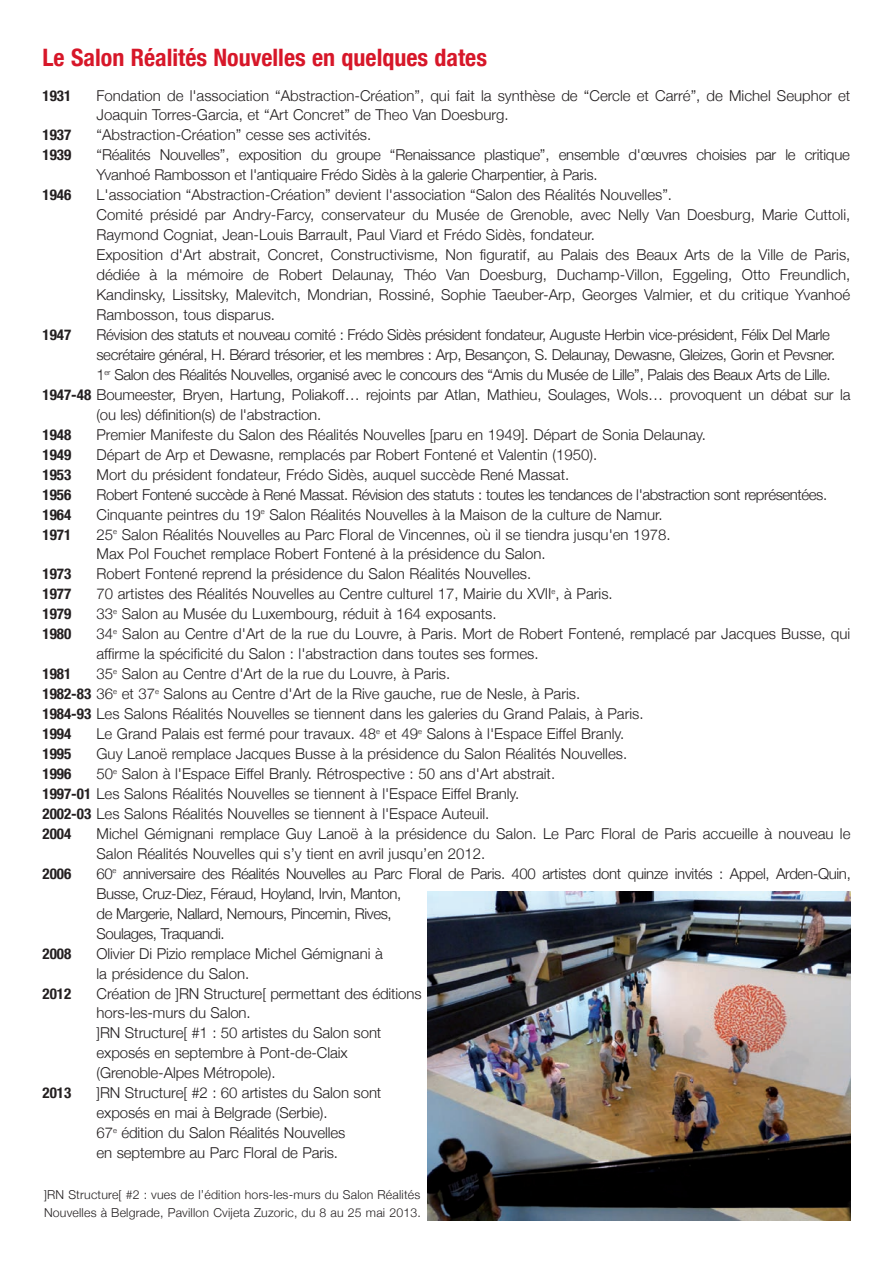
<style>
.page{position:relative;width:893px;height:1263px;background:#fff}
.page>*{position:absolute;margin:0;border:0;box-sizing:border-box;transform-origin:0 0}
.t1{font:700 condensed 24px "Helvetica Neue";color:#d71729}
.t2{font:300 15px/20px "Helvetica Neue";color:#231f20}
.t3{font:300 15px/20px "Helvetica Neue";letter-spacing:-.03em;color:#231f20}
.t4{font:300 15px "Helvetica Neue";letter-spacing:-.02em;color:#231f20}
.t5{font:700 condensed 15px "Helvetica Neue";color:#231f20}
.t6{font:300 12.3px/17.4px "Helvetica Neue";letter-spacing:.015em;color:#231f20}
.s1{font-weight:700;font-stretch:condensed}
</style>
<div class="page">
<img style="left:428px;top:891px;width:422px;height:329px">
<h1 class="t1" style="left:43px;top:43px;width:446px">Le Salon Réalités Nouvelles en quelques dates</h1>
<p class="t5" style="left:43px;top:86px;width:30px">1931</p>
<p class="t2" style="left:97px;top:85px;width:755px">Fondation de l'association “Abstraction-Création”, qui fait la synthèse de “Cercle et Carré”, de Michel Seuphor et<br>Joaquin Torres-Garcia, et “Art Concret” de Theo Van Doesburg.</p>
<p class="t5" style="left:43px;top:126px;width:30px">1937</p>
<p class="t2" style="left:97px;top:125px;width:276px">“Abstraction-Création” cesse ses activités.</p>
<p class="t5" style="left:43px;top:146px;width:30px">1939</p>
<p class="t2" style="left:97px;top:145px;width:755px">“Réalités Nouvelles”, exposition du groupe “Renaissance plastique”, ensemble d'œuvres choisies par le critique<br>Yvanhoé Rambosson et l'antiquaire Frédo Sidès à la galerie Charpentier, à Paris.</p>
<p class="t5" style="left:43px;top:186px;width:30px">1946</p>
<p class="t2" style="left:97px;top:185px;width:755px">L'association “Abstraction-Création” devient l'association “Salon des Réalités Nouvelles”.<br>Comité présidé par Andry-Farcy, conservateur du Musée de Grenoble, avec Nelly Van Doesburg, Marie Cuttoli, Raymond Cogniat, Jean-Louis Barrault, Paul Viard et Frédo Sidès, fondateur.<br>Exposition d'Art abstrait, Concret, Constructivisme, Non figuratif, au Palais des Beaux Arts de la Ville de Paris, dédiée à la mémoire de Robert Delaunay, Théo Van Doesburg, Duchamp-Villon, Eggeling, Otto Freundlich, Kandinsky, Lissitsky, Malevitch, Mondrian, Rossiné, Sophie Taeuber-Arp, Georges Valmier, et du critique Yvanhoé Rambosson, tous disparus.</p>
<p class="t5" style="left:43px;top:326px;width:30px">1947</p>
<p class="t3" style="left:97px;top:324px;width:735px">Révision des statuts et nouveau comité : Frédo Sidès président fondateur, Auguste Herbin vice-président, Félix Del Marle</p>
<p class="t3" style="left:97px;top:344px;width:740px">secrétaire général, H. Bérard trésorier, et les membres : Arp, Besançon, S. Delaunay, Dewasne, Gleizes, Gorin et Pevsner.</p>
<p class="t3" style="left:97px;top:364px;width:736px">1<sup>er</sup> Salon des Réalités Nouvelles, organisé avec le concours des “Amis du Musée de Lille”, Palais des Beaux Arts de Lille.</p>
<p class="t2" style="left:43px;top:384px;width:809px"><span class="s1">1947-48</span> Boumeester, Bryen, Hartung, Poliakoff… rejoints par Atlan, Mathieu, Soulages, Wols… provoquent un débat sur la</p>
<p class="t2" style="left:97px;top:404px;width:226px">(ou les) définition(s) de l'abstraction.</p>
<p class="t5" style="left:43px;top:425px;width:30px">1948</p>
<p class="t2" style="left:97px;top:424px;width:611px">Premier Manifeste du Salon des Réalités Nouvelles [paru en 1949]. Départ de Sonia Delaunay.</p>
<p class="t5" style="left:43px;top:445px;width:30px">1949</p>
<p class="t2" style="left:97px;top:444px;width:502px">Départ de Arp et Dewasne, remplacés par Robert Fontené et Valentin (1950).</p>
<p class="t5" style="left:43px;top:465px;width:30px">1953</p>
<p class="t2" style="left:97px;top:464px;width:474px">Mort du président fondateur, Frédo Sidès, auquel succède René Massat.</p>
<p class="t5" style="left:43px;top:485px;width:30px">1956</p>
<p class="t3" style="left:97px;top:484px;width:732px">Robert Fontené succède à René Massat. Révision des statuts : toutes les tendances de l'abstraction sont représentées.</p>
<p class="t5" style="left:43px;top:505px;width:30px">1964</p>
<p class="t2" style="left:97px;top:504px;width:568px">Cinquante peintres du 19<sup>e</sup> Salon Réalités Nouvelles à la Maison de la culture de Namur.</p>
<p class="t5" style="left:43px;top:525px;width:30px">1971</p>
<p class="t2" style="left:97px;top:524px;width:576px">25<sup>e</sup> Salon Réalités Nouvelles au Parc Floral de Vincennes, où il se tiendra jusqu'en 1978.<br>Max Pol Fouchet remplace Robert Fontené à la présidence du Salon.</p>
<p class="t5" style="left:43px;top:565px;width:30px">1973</p>
<p class="t2" style="left:97px;top:564px;width:436px">Robert Fontené reprend la présidence du Salon Réalités Nouvelles.</p>
<p class="t5" style="left:43px;top:585px;width:30px">1977</p>
<p class="t2" style="left:97px;top:584px;width:518px">70 artistes des Réalités Nouvelles au Centre culturel 17, Mairie du XVII<sup>e</sup>, à Paris.</p>
<p class="t5" style="left:43px;top:605px;width:30px">1979</p>
<p class="t2" style="left:97px;top:604px;width:402px">33<sup>e</sup> Salon au Musée du Luxembourg, réduit à 164 exposants.</p>
<p class="t5" style="left:43px;top:625px;width:30px">1980</p>
<p class="t2" style="left:97px;top:624px;width:755px">34<sup>e</sup> Salon au Centre d'Art de la rue du Louvre, à Paris. Mort de Robert Fontené, remplacé par Jacques Busse, qui affirme la spécificité du Salon : l'abstraction dans toutes ses formes.</p>
<p class="t5" style="left:43px;top:665px;width:30px">1981</p>
<p class="t2" style="left:43px;top:663px;width:602px;text-indent:54px">35<sup>e</sup> Salon au Centre d'Art de la rue du Louvre, à Paris.<br><span class="s1">1982-83</span> 36<sup>e</sup> et 37<sup>e</sup> Salons au Centre d'Art de la Rive gauche, rue de Nesle, à Paris.<br><span class="s1">1984-93</span> Les Salons Réalités Nouvelles se tiennent dans les galeries du Grand Palais, à Paris.<br><span class="s1">1994</span></p>
<p class="t2" style="left:97px;top:723px;width:529px">Le Grand Palais est fermé pour travaux. 48<sup>e</sup> et 49<sup>e</sup> Salons à l'Espace Eiffel Branly.</p>
<p class="t5" style="left:43px;top:744px;width:30px">1995</p>
<p class="t2" style="left:97px;top:743px;width:532px">Guy Lanoë remplace Jacques Busse à la présidence du Salon Réalités Nouvelles.</p>
<p class="t5" style="left:43px;top:764px;width:30px">1996</p>
<p class="t2" style="left:43px;top:763px;width:514px;text-indent:54px">50<sup>e</sup> Salon à l'Espace Eiffel Branly. Rétrospective : 50 ans d'Art abstrait.<br><span class="s1">1997-01</span> Les Salons Réalités Nouvelles se tiennent à l'Espace Eiffel Branly.<br><span class="s1">2002-03</span> Les Salons Réalités Nouvelles se tiennent à l'Espace Auteuil.<br><span class="s1">2004</span></p>
<p class="t2" style="left:97px;top:823px;width:755px">Michel Gémignani remplace Guy Lanoë à la présidence du Salon. Le Parc Floral de Paris accueille à nouveau le<br>Salon Réalités Nouvelles qui s’y tient en avril jusqu’en 2012.</p>
<p class="t5" style="left:43px;top:864px;width:30px">2006</p>
<p class="t4" style="left:97px;top:864px;width:756px">60<sup>e</sup> anniversaire des Réalités Nouvelles au Parc Floral de Paris. 400 artistes dont quinze invités : Appel, Arden-Quin,</p>
<p class="t3" style="left:97px;top:883px;width:306px">Busse, Cruz-Diez, Féraud, Hoyland, Irvin, Manton, de Margerie, Nallard, Nemours, Pincemin, Rives,<br>Soulages, Traquandi.</p>
<p class="t5" style="left:43px;top:944px;width:30px">2008</p>
<p class="t2" style="left:97px;top:943px;width:288px">Olivier Di Pizio remplace Michel Gémignani à la présidence du Salon.</p>
<p class="t5" style="left:43px;top:984px;width:30px">2012</p>
<p class="t2" style="left:97px;top:983px;width:327px">Création de ]RN Structure[ permettant des éditions hors-les-murs du Salon.<br>]RN Structure[ #1 : 50 artistes du Salon sont exposés en septembre à Pont-de-Claix (Grenoble-Alpes Métropole).</p>
<p class="t5" style="left:43px;top:1084px;width:30px">2013</p>
<p class="t2" style="left:97px;top:1083px;width:286px">]RN Structure[ #2 : 60 artistes du Salon sont exposés en mai à Belgrade (Serbie).<br>67<sup>e</sup> édition du Salon Réalités Nouvelles<br>en septembre au Parc Floral de Paris.</p>
<p class="t6" style="left:44px;top:1186px;width:378px">]RN Structure[ #2 : vues de l’édition hors-les-murs du Salon Réalités<br>Nouvelles à Belgrade, Pavillon Cvijeta Zuzoric, du 8 au 25 mai 2013.</p>
</div>
